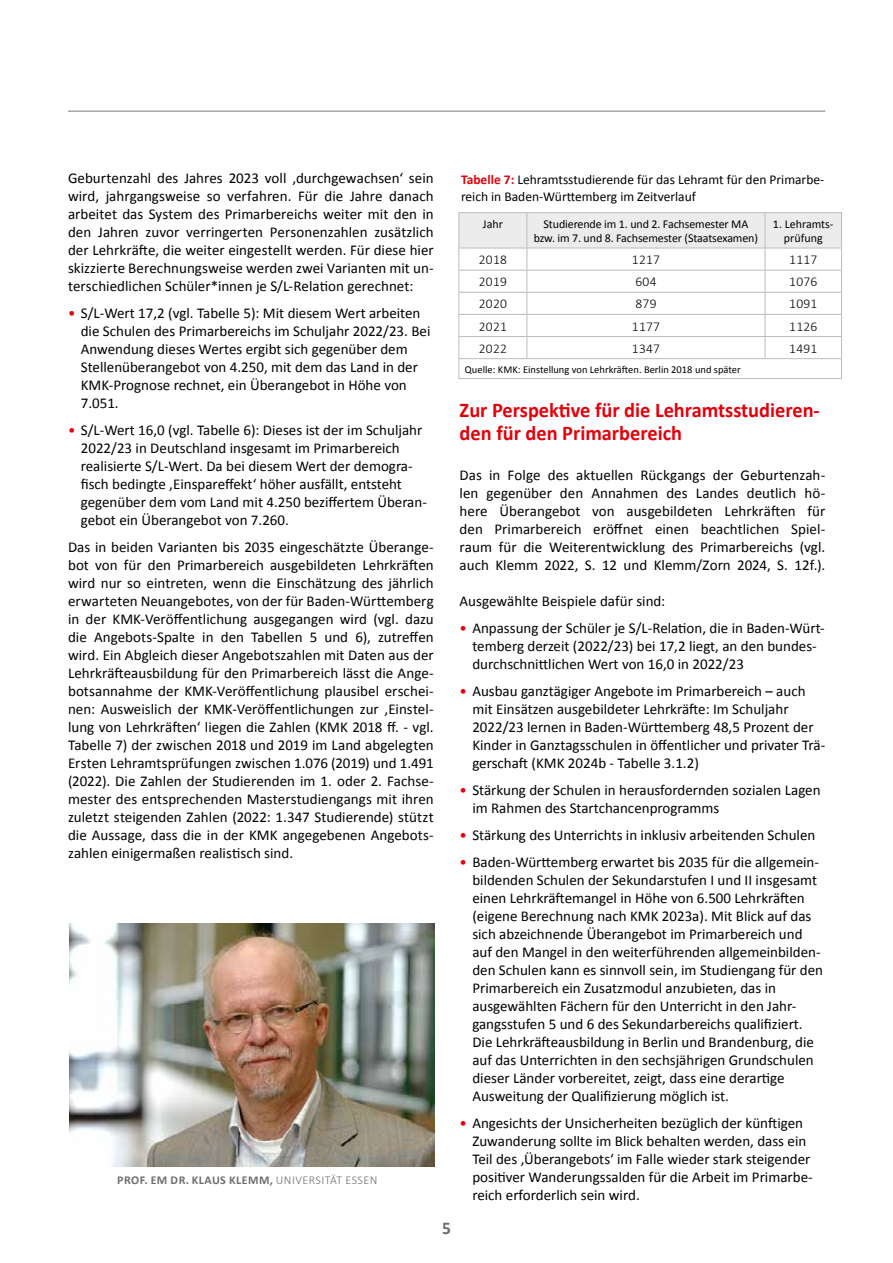
<style>
.page{position:relative;width:893px;height:1263px;background:#fff}
.page>*{position:absolute;margin:0;border:0;box-sizing:border-box;transform-origin:0 0}
.t1{font:700 21px/22.5px "Calibri";color:#e3000b}
.t2{font:700 18px "Calibri";color:#6e6e6e}
.t3{font:15px/18px "Calibri";color:#000}
.t4{font:13.5px/16.2px "Calibri";color:#000}
.t5{font:300 13.5px "Calibri";letter-spacing:.02em;color:#000}
.t6{font:12px/14.4px "Calibri";letter-spacing:-.01em;color:#000;text-align:center}
.t7{font:700 12px "Calibri";letter-spacing:.04em;color:#6e6e6e}
.t8{font:10.5px "Calibri";color:#000}
.s1{color:#e3000b}
.s2{font-weight:300}
.s3{font-weight:700;color:#e3000b}
</style>
<div class="page">
<hr style="left:68px;top:111px;width:757px;height:1px;background:#868786">
<hr style="left:458px;top:212px;width:69px;height:1px;background:#bbbcbc">
<hr style="left:527px;top:212px;width:238px;height:1px;background:#bbbcbc">
<hr style="left:765px;top:212px;width:77px;height:1px;background:#bbbcbc">
<svg style="left:458px;top:213px;width:384px;height:165px"></svg>
<hr style="left:458px;top:378px;width:69px;height:1px;background:#bbbcbc">
<hr style="left:527px;top:378px;width:238px;height:1px;background:#bbbcbc">
<hr style="left:765px;top:378px;width:77px;height:1px;background:#bbbcbc">
<img style="left:69px;top:924px;width:366px;height:242px">
<p class="t3" style="left:68px;top:169px;width:367px;text-align:justify">Geburtenzahl des Jahres 2023 voll ‚durchgewachsen‘ sein wird, jahrgangsweise so verfahren. Für die Jahre danach arbeitet das System des Primarbereichs weiter mit den in den Jahren zuvor verringerten Personenzahlen zusätzlich der Lehrkräfte, die weiter eingestellt werden. Für diese hier skizzierte Berechnungsweise werden zwei Varianten mit un&shy;terschiedlichen Schüler*innen je S/L-Relation gerechnet:</p>
<p class="t3" style="left:81px;top:304px;width:351px;text-indent:-13px"><span class="s1">•</span> S/L-Wert 17,2 (vgl. Tabelle 5): Mit diesem Wert arbeiten die Schulen des Primarbereichs im Schuljahr 2022/23. Bei Anwendung dieses Wertes ergibt sich gegenüber dem Stellenüberangebot von 4.250, mit dem das Land in der KMK-Prognose rechnet, ein Überangebot in Höhe von 7.051.</p>
<p class="t3" style="left:81px;top:421px;width:348px;text-indent:-13px"><span class="s1">•</span> S/L-Wert 16,0 (vgl. Tabelle 6): Dieses ist der im Schuljahr 2022/23 in Deutschland insgesamt im Primarbereich realisierte S/L-Wert. Da bei diesem Wert der demogra&shy;fisch bedingte ‚Einspareffekt‘ höher ausfällt, entsteht gegenüber dem vom Land mit 4.250 beziffertem Überan&shy;gebot ein Überangebot von 7.260.</p>
<p class="t3" style="left:68px;top:538px;width:367px;text-align:justify">Das in beiden Varianten bis 2035 eingeschätzte Überange&shy;bot von für den Primarbereich ausgebildeten Lehrkräften wird nur so eintreten, wenn die Einschätzung des jährlich erwarteten Neuangebotes, von der für Baden-Württemberg in der KMK-Veröffentlichung ausgegangen wird (vgl. dazu die Angebots-Spalte in den Tabellen 5 und 6), zutreffen wird. Ein Abgleich dieser Angebotszahlen mit Daten aus der Lehrkräfteausbildung für den Primarbereich lässt die Ange&shy;botsannahme der KMK-Veröffentlichung plausibel erschei&shy;nen: Ausweislich der KMK-Veröffentlichungen zur ‚Einstel&shy;lung von Lehrkräften‘ liegen die Zahlen (KMK 2018 ff. - vgl.<br>Tabelle 7) der zwischen 2018 und 2019 im Land abgelegten Ersten Lehramtsprüfungen zwischen 1.076 (2019) und 1.491 (2022). Die Zahlen der Studierenden im 1. oder 2. Fachse&shy;mester des entsprechenden Masterstudiengangs mit ihren zuletzt steigenden Zahlen (2022: 1.347 Studierende) stützt die Aussage, dass die in der KMK angegebenen Angebots&shy;zahlen einigermaßen realistisch sind.</p>
<p class="t7" style="left:117px;top:1172px;width:262px">PROF. EM DR. KLAUS KLEMM, <span class="s2">UNIVERSITÄT ESSEN</span></p>
<p class="t2" style="left:442px;top:1216px;width:10px">5</p>
<p class="t4" style="left:461px;top:172px;width:365px"><span class="s3">Tabelle 7:</span> Lehramtsstudierende für das Lehramt für den Primarbe&shy;reich in Baden-Württemberg im Zeitverlauf</p>
<p class="t6" style="left:483px;top:216px;width:22px">Jahr</p>
<p class="t6" style="left:534px;top:216px;width:226px">Studierende im 1. und 2. Fachsemester MA bzw. im 7. und 8. Fachsemester (Staatsexamen)</p>
<p class="t6" style="left:773px;top:216px;width:62px">1. Lehramts&shy;prüfung</p>
<p class="t5" style="left:479px;top:251px;width:30px">2018</p>
<p class="t5" style="left:632px;top:251px;width:30px">1217</p>
<p class="t5" style="left:789px;top:251px;width:30px">1117</p>
<p class="t5" style="left:479px;top:273px;width:30px">2019</p>
<p class="t5" style="left:635px;top:273px;width:23px">604</p>
<p class="t5" style="left:789px;top:273px;width:30px">1076</p>
<p class="t5" style="left:479px;top:296px;width:30px">2020</p>
<p class="t5" style="left:635px;top:296px;width:23px">879</p>
<p class="t5" style="left:789px;top:296px;width:30px">1091</p>
<p class="t5" style="left:479px;top:318px;width:30px">2021</p>
<p class="t5" style="left:632px;top:318px;width:30px">1177</p>
<p class="t5" style="left:789px;top:318px;width:30px">1126</p>
<p class="t5" style="left:479px;top:340px;width:30px">2022</p>
<p class="t5" style="left:632px;top:340px;width:30px">1347</p>
<p class="t5" style="left:789px;top:340px;width:30px">1491</p>
<p class="t8" style="left:465px;top:362px;width:277px">Quelle: KMK: Einstellung von Lehrkräften. Berlin 2018 und später</p>
<h1 class="t1" style="left:460px;top:399px;width:362px">Zur Perspektive für die Lehramtsstudieren&shy;den für den Primarbereich</h1>
<p class="t3" style="left:460px;top:466px;width:367px;text-align:justify">Das in Folge des aktuellen Rückgangs der Geburtenzah&shy;len gegenüber den Annahmen des Landes deutlich hö&shy;here Überangebot von ausgebildeten Lehrkräften für den Primarbereich eröffnet einen beachtlichen Spiel&shy;raum für die Weiterentwicklung des Primarbereichs (vgl. auch Klemm 2022, S. 12 und Klemm/Zorn 2024, S. 12f.).</p>
<p class="t3" style="left:460px;top:592px;width:207px">Ausgewählte Beispiele dafür sind:</p>
<p class="t3" style="left:472px;top:619px;width:354px;text-indent:-13px"><span class="s1">•</span> Anpassung der Schüler je S/L-Relation, die in Baden-Würt&shy;temberg derzeit (2022/23) bei 17,2 liegt, an den bundes&shy;durchschnittlichen Wert von 16,0 in 2022/23</p>
<p class="t3" style="left:472px;top:682px;width:354px;text-indent:-13px"><span class="s1">•</span> Ausbau ganztägiger Angebote im Primarbereich – auch mit Einsätzen ausgebildeter Lehrkräfte: Im Schuljahr 2022/23 lernen in Baden-Württemberg 48,5 Prozent der Kinder in Ganztagsschulen in öffentlicher und privater Trä&shy;gerschaft (KMK 2024b - Tabelle 3.1.2)</p>
<p class="t3" style="left:472px;top:781px;width:350px;text-indent:-13px"><span class="s1">•</span> Stärkung der Schulen in herausfordernden sozialen Lagen im Rahmen des Startchancenprogramms</p>
<p class="t3" style="left:460px;top:826px;width:357px"><span class="s1">•</span> Stärkung des Unterrichts in inklusiv arbeitenden Schulen</p>
<p class="t3" style="left:472px;top:853px;width:352px;text-indent:-13px"><span class="s1">•</span> Baden-Württemberg erwartet bis 2035 für die allgemein&shy;bildenden Schulen der Sekundarstufen I und II insgesamt einen Lehrkräftemangel in Höhe von 6.500 Lehrkräften (eigene Berechnung nach KMK 2023a). Mit Blick auf das sich abzeichnende Überangebot im Primarbereich und auf den Mangel in den weiterführenden allgemeinbilden&shy;den Schulen kann es sinnvoll sein, im Studiengang für den Primarbereich ein Zusatzmodul anzubieten, das in ausgewählten Fächern für den Unterricht in den Jahr&shy;gangsstufen 5 und 6 des Sekundarbereichs qualifiziert.<br>Die Lehrkräfteausbildung in Berlin und Brandenburg, die auf das Unterrichten in den sechsjährigen Grundschulen dieser Länder vorbereitet, zeigt, dass eine derartige Ausweitung der Qualifizierung möglich ist.</p>
<p class="t3" style="left:472px;top:1114px;width:342px;text-indent:-13px"><span class="s1">•</span> Angesichts der Unsicherheiten bezüglich der künftigen Zuwanderung sollte im Blick behalten werden, dass ein Teil des ‚Überangebots‘ im Falle wieder stark steigender positiver Wanderungssalden für die Arbeit im Primarbe&shy;reich erforderlich sein wird.</p>
</div>
